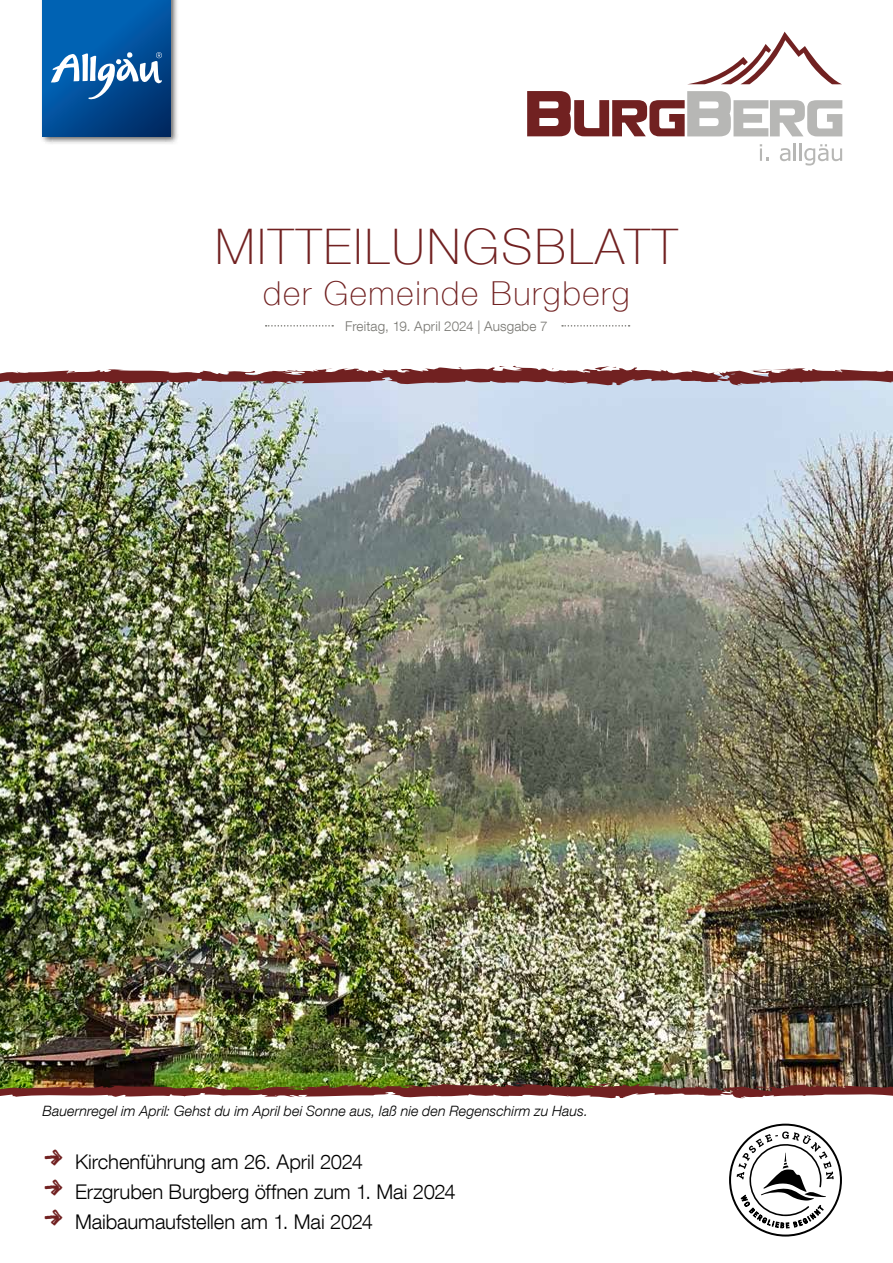
<style>
.page{position:relative;width:893px;height:1263px;background:#fff}
.page>*{position:absolute;margin:0;border:0;box-sizing:border-box;transform-origin:0 0}
.t1{font:100 49.05px "Helvetica Neue LT Com";letter-spacing:.05em;color:#712121}
.t2{font:100 33px "Helvetica Neue LT Com";letter-spacing:.05em;color:#712121}
.t3{font:300 20.25px "Helvetica Neue LT Com";letter-spacing:-.005em;color:#000}
.t4{font:italic 300 14.25px "Helvetica Neue LT Com";letter-spacing:.005em;color:#000}
.t5{font:300 13.5px "Helvetica Neue LT Com";letter-spacing:.01em;color:#777671}
.s1{font-family:"Sketchnote Square";font-weight:400;font-size:29.7px;color:#712121}
</style>
<div class="page">
<div style="left:40px;top:0;width:139px;height:145px;background:#000;opacity:.6"></div>
<svg style="left:43px;top:0;width:128px;height:136px;background:#00509b"></svg>
<svg style="left:51px;top:52px;width:111px;height:47px"></svg>
<svg style="left:760px;top:144px;width:9px;height:17px"></svg>
<svg style="left:780px;top:144px;width:16px;height:17px"></svg>
<hr style="left:799px;top:144px;width:3px;height:17px;background:#b7b7b5">
<svg style="left:804px;top:144px;width:38px;height:22px"></svg>
<svg style="left:689px;top:32px;width:152px;height:52px"></svg>
<svg style="left:527px;top:91px;width:315px;height:45px"></svg>
<svg style="left:266px;top:325px;width:67px;height:2px"></svg>
<svg style="left:562px;top:325px;width:68px;height:2px"></svg>
<img style="left:0;top:387px;width:893px;height:696px">
<svg style="left:0;top:366px;width:893px;height:21px"></svg>
<img style="left:0;top:1083px;width:893px;height:16px">
<svg style="left:729px;top:1124px;width:113px;height:112px"></svg>
<h1 class="t1" style="left:215px;top:217px;width:464px">MITTEILUNGSBLATT</h1>
<h2 class="t2" style="left:263px;top:273px;width:368px">der Gemeinde Burgberg</h2>
<p class="t5" style="left:345px;top:318px;width:204px">Freitag, 19. April 2024 | Ausgabe 7</p>
<p class="t4" style="left:43px;top:1102px;width:547px">Bauernregel im April: Gehst du im April bei Sonne aus, laß nie den Regenschirm zu Haus.</p>
<p class="t3" style="left:43px;top:1150px;width:321px"><span class="s1">→</span> Kirchenführung am 26. April 2024</p>
<p class="t3" style="left:43px;top:1179px;width:414px"><span class="s1">→</span> Erzgruben Burgberg öffnen zum 1. Mai 2024</p>
<p class="t3" style="left:43px;top:1209px;width:332px"><span class="s1">→</span> Maibaumaufstellen am 1. Mai 2024</p>
</div>
